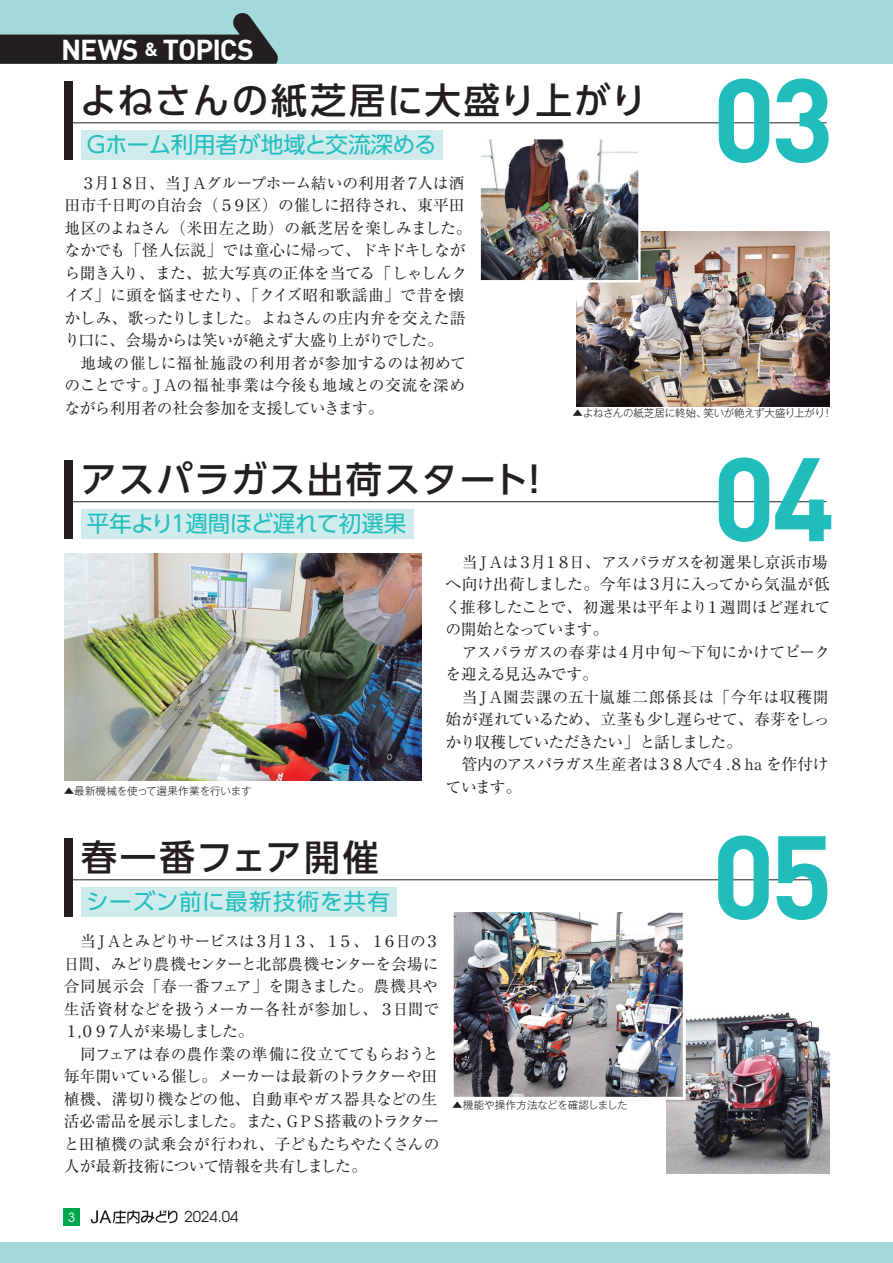
<style>
.page{position:relative;width:893px;height:1263px;background:#a2dadb}
.page>*{position:absolute;margin:0;border:0;box-sizing:border-box;transform-origin:0 0}
.t1{font:700 116.7px "DIN";color:#21bdbd}
.t2{font:500 36px "UD Shin Go Pro";letter-spacing:.055em;color:#231f20}
.t3{font:700 28.5px "DIN";letter-spacing:-.035em;color:#fff}
.t4{font:22.5px "UD Shin Go Pro";color:#21bdbd}
.t5{font:22.5px "UD Shin Go Pro";letter-spacing:-.025em;color:#21bdbd}
.t6{font:22.5px "UD Shin Go Pro";letter-spacing:.035em;color:#21bdbd}
.t7{font:15.75px/22.5px "Ryumin Pr 6";letter-spacing:-.03em;color:#231f20}
.t8{font:15px "Avant Garde";color:#231f20}
.t9{font:12.75px "Avant Garde";color:#fff}
.t10{font:300 10.5px "Gothic MB101 Pr 6";letter-spacing:-.01em;color:#231f20}
.s1{font-size:18.75px}
</style>
<div class="page">
<div style="left:0;top:64px;width:893px;height:1177px;background:#fff"></div>
<svg style="left:0;top:13px;width:278px;height:51px"></svg>
<img style="left:666px;top:1012px;width:163px;height:161px">
<div style="left:64px;top:81px;width:8px;height:79px;background:#231f20"></div>
<hr style="left:68px;top:122px;width:759px;height:1px;background:#231f20">
<div style="left:81px;top:130px;width:362px;height:30px;background:#cfebec"></div>
<div style="left:64px;top:838px;width:8px;height:79px;background:#231f20"></div>
<hr style="left:68px;top:879px;width:758px;height:1px;background:#231f20">
<div style="left:81px;top:887px;width:315px;height:30px;background:#cfebec"></div>
<img style="left:455px;top:913px;width:227px;height:183px">
<img style="left:576px;top:231px;width:253px;height:176px">
<img style="left:481px;top:140px;width:157px;height:139px">
<div style="left:478px;top:137px;width:163px;height:145px;border:2px solid #fff"></div>
<div style="left:64px;top:460px;width:8px;height:79px;background:#231f20"></div>
<hr style="left:68px;top:501px;width:759px;height:1px;background:#231f20">
<div style="left:81px;top:509px;width:333px;height:30px;background:#cfebec"></div>
<div style="left:451px;top:909px;width:235px;height:191px;border:3px solid #fff"></div>
<img style="left:65px;top:554px;width:357px;height:227px">
<div style="left:64px;top:1208px;width:16px;height:17px;background:#00a54f"></div>
<svg style="left:91px;top:1210px;width:87px;height:14px"></svg>
<p class="t3" style="left:61px;top:31px;width:194px">NEWS <span class="s1">&amp;</span> TOPICS</p>
<p class="t2" style="left:80px;top:71px;width:568px">よねさんの紙芝居に大盛り上がり</p>
<p class="t4" style="left:87px;top:127px;width:351px">Gホーム利用者が地域と交流深める</p>
<p class="t1" style="left:712px;top:44px;width:123px">03</p>
<p class="t7" style="left:65px;top:171px;width:409px">　３月１８日、当ＪＡグループホーム結いの利用者７人は酒田市千日町の自治会（５９区）の催しに招待され、東平田地区のよねさん（米田左之助）の紙芝居を楽しみました。なかでも「怪人伝説」では童心に帰って、ドキドキしながら聞き入り、また、拡大写真の正体を当てる「しゃしんクイズ」に頭を悩ませたり、「クイズ昭和歌謡曲」で昔を懐かしみ、歌ったりしました。よねさんの庄内弁を交えた語り口に、会場からは笑いが絶えず大盛り上がりでした。<br>　地域の催しに福祉施設の利用者が参加するのは初めてのことです。ＪＡの福祉事業は今後も地域との交流を深めながら利用者の社会参加を支援していきます。</p>
<p class="t2" style="left:81px;top:450px;width:473px">アスパラガス出荷スタート！</p>
<p class="t5" style="left:87px;top:505px;width:321px">平年より１週間ほど遅れて初選果</p>
<p class="t10" style="left:573px;top:405px;width:262px">▲よねさんの紙芝居に終始、笑いが絶えず大盛り上がり！</p>
<p class="t1" style="left:712px;top:423px;width:124px">04</p>
<p class="t10" style="left:64px;top:783px;width:189px">▲最新機械を使って選果作業を行います</p>
<p class="t2" style="left:81px;top:828px;width:299px">春一番フェア開催</p>
<p class="t6" style="left:86px;top:883px;width:305px">シーズン前に最新技術を共有</p>
<p class="t7" style="left:446px;top:550px;width:386px">　当ＪＡは３月１８日、アスパラガスを初選果し京浜市場へ向け出荷しました。今年は３月に入ってから気温が低く推移したことで、初選果は平年より１週間ほど遅れての開始となっています。<br>　アスパラガスの春芽は４月中旬～下旬にかけてピークを迎える見込みです。<br>　当ＪＡ園芸課の五十嵐雄二郎係長は「今年は収穫開始が遅れているため、立茎も少し遅らせて、春芽をしっかり収穫していただきたい」と話しました。<br>　管内のアスパラガス生産者は３８人で４.８ha を作付けています。</p>
<p class="t1" style="left:712px;top:801px;width:123px">05</p>
<p class="t7" style="left:64px;top:929px;width:377px">　当ＪＡとみどりサービスは３月１３、１５、１６日の３日間、みどり農機センターと北部農機センターを会場に合同展示会「春一番フェア」を開きました。農機具や生活資材などを扱うメーカー各社が参加し、３日間で<br>１,０９７人が来場しました。<br>　同フェアは春の農作業の準備に役立ててもらおうと毎年開いている催し。メーカーは最新のトラクターや田植機、溝切り機などの他、自動車やガス器具などの生活必需品を展示しました。また、ＧＰＳ搭載のトラクターと田植機の試乗会が行われ、子どもたちやたくさんの人が最新技術について情報を共有しました。</p>
<p class="t10" style="left:452px;top:1096px;width:177px">▲機能や操作方法などを確認しました</p>
<p class="t9" style="left:68px;top:1209px;width:9px">3</p>
<p class="t8" style="left:184px;top:1207px;width:56px">2024.04</p>
</div>
